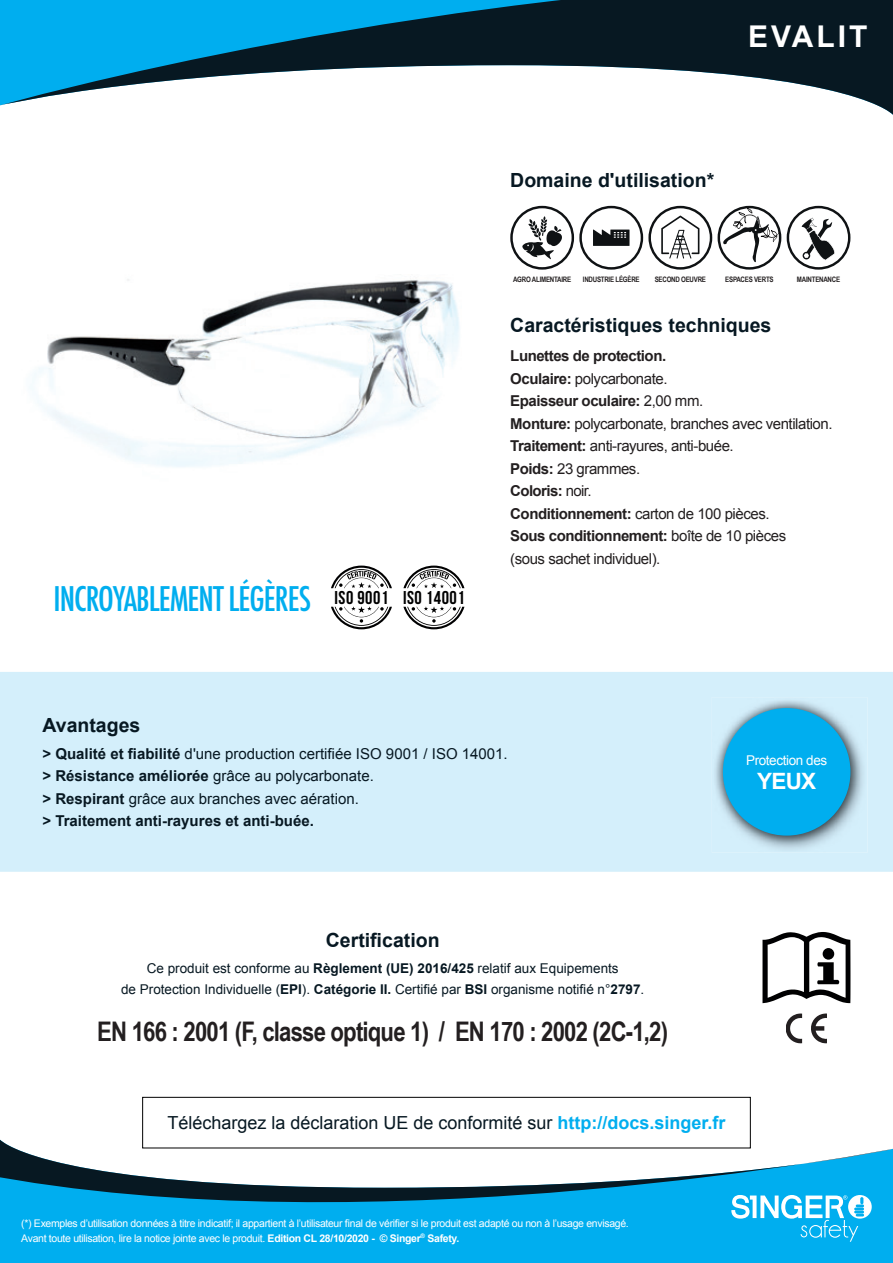
<style>
.page{position:relative;width:893px;height:1263px;background:#fff}
.page>*{position:absolute;margin:0;border:0;box-sizing:border-box;transform-origin:0 0}
.t1{font:500 condensed 33px "Futura";letter-spacing:-.03em;color:#00aeef}
.t2{font:700 30px "Arial";letter-spacing:.1em;color:#fff}
.t3{font:700 27px "Arial Narrow";letter-spacing:-.03em;color:#231f20}
.t4{font:700 22.5px "Arial";color:#fff}
.t5{font:700 19.5px "Arial";color:#071822}
.t6{font:18px "Arial";color:#071822}
.t7{font:15px/22.5px "Arial";letter-spacing:-.03em;color:#231f20}
.t8{font:15px/22.5px "Arial";color:#071822}
.t9{font:13.5px/21px "Arial";color:#071822;text-align:center}
.t10{font:13.5px "Arial";letter-spacing:-.03em;color:#fff}
.t11{font:10.5px/15px "Arial";letter-spacing:-.03em;color:#fff}
.t12{font:700 7.5px "Arial Narrow";letter-spacing:-.03em;color:#231f20}
.s1{font-weight:700}
.s2{font-weight:700;color:#00aeef}
</style>
<div class="page">
<img style="left:29px;top:217px;width:489px;height:250px">
<svg style="left:0;top:0;width:893px;height:115px"></svg>
<div style="left:0;top:672px;width:893px;height:200px;background:#d4effb"></div>
<svg style="left:522px;top:216px;width:40px;height:43px"></svg>
<div style="left:510px;top:206px;width:64px;height:64px;border:2px solid #0f1214;border-radius:50%"></div>
<svg style="left:593px;top:230px;width:36px;height:16px"></svg>
<div style="left:579px;top:206px;width:64px;height:64px;border:2px solid #0f1214;border-radius:50%"></div>
<div style="left:648px;top:206px;width:64px;height:64px;border:2px solid #0f1214;border-radius:50%"></div>
<svg style="left:661px;top:216px;width:38px;height:43px"></svg>
<div style="left:718px;top:206px;width:63px;height:64px;border:2px solid #0f1214;border-radius:50%"></div>
<svg style="left:723px;top:208px;width:56px;height:54px"></svg>
<div style="left:787px;top:206px;width:63px;height:64px;border:2px solid #0f1214;border-radius:50%"></div>
<svg style="left:801px;top:218px;width:34px;height:42px"></svg>
<div style="left:0;top:1250px;width:893px;height:13px;background:#00aeef"></div>
<svg style="left:0;top:1140px;width:893px;height:110px;fill:#00aeef"></svg>
<div style="left:142px;top:1097px;width:608px;height:51px;border:1px solid #000"></div>
<svg style="left:731px;top:1195px;width:141px;height:47px"></svg>
<img style="left:712px;top:697px;width:155px;height:156px">
<img style="left:713px;top:699px;width:147px;height:146px">
<div style="left:723px;top:708px;width:127px;height:128px;background:#00aeef;border-radius:50%"></div>
<svg style="left:762px;top:932px;width:88px;height:71px"></svg>
<div style="left:823px;top:948px;width:11px;height:12px;background:#000001;border-radius:50%"></div>
<svg style="left:811px;top:1013px;width:16px;height:30px"></svg>
<svg style="left:786px;top:1013px;width:16px;height:30px"></svg>
<svg style="left:331px;top:566px;width:61px;height:22px"></svg>
<svg style="left:331px;top:606px;width:61px;height:23px"></svg>
<svg style="left:403px;top:566px;width:61px;height:22px"></svg>
<svg style="left:403px;top:606px;width:61px;height:23px"></svg>
<h2 class="t2" style="left:748px;top:17px;width:121px">EVALIT</h2>
<h3 class="t5" style="left:510px;top:168px;width:206px">Domaine d'utilisation*</h3>
<h1 class="t1" style="left:53px;top:578px;width:413px">INCROYABLEMENT LÉGÈRES <sup>ISO</sup> <sup>9001</sup> <sup>ISO</sup> <sup>14001</sup></h1>
<p class="t12" style="left:513px;top:274px;width:60px">AGRO ALIMENTAIRE</p>
<p class="t12" style="left:583px;top:274px;width:58px">INDUSTRIE LÉGÈRE</p>
<p class="t12" style="left:655px;top:274px;width:53px">SECOND OEUVRE</p>
<p class="t12" style="left:725px;top:274px;width:50px">ESPACES VERTS</p>
<p class="t12" style="left:797px;top:274px;width:45px">MAINTENANCE</p>
<h3 class="t5" style="left:510px;top:312px;width:263px">Caractéristiques techniques</h3>
<p class="t7" style="left:510px;top:345px;width:324px"><span class="s1">Lunettes de protection.<br>Oculaire:</span> polycarbonate.<br><span class="s1">Epaisseur oculaire:</span> 2,00 mm.<br><span class="s1">Monture:</span> polycarbonate, branches avec ventilation.<br><span class="s1">Traitement:</span> anti-rayures, anti-buée.<br><span class="s1">Poids:</span> 23 grammes.<br><span class="s1">Coloris:</span> noir.<br><span class="s1">Conditionnement:</span> carton de 100 pièces.<br><span class="s1">Sous conditionnement:</span> boîte de 10 pièces<br>(sous sachet individuel).</p>
<h3 class="t5" style="left:43px;top:712px;width:99px">Avantages</h3>
<p class="t8" style="left:43px;top:742px;width:467px"><span class="s1">&gt; Qualité et fiabilité</span> d'une production certifiée ISO 9001 / ISO 14001. <span class="s1">&gt; Résistance améliorée</span> grâce au polycarbonate.<br><span class="s1">&gt; Respirant</span> grâce aux branches avec aération.<br><span class="s1">&gt; Traitement anti-rayures et anti-buée.</span></p>
<p class="t10" style="left:746px;top:751px;width:83px">Protection des</p>
<h3 class="t4" style="left:757px;top:766px;width:61px">YEUX</h3>
<h3 class="t5" style="left:326px;top:928px;width:115px">Certification</h3>
<p class="t9" style="left:121px;top:957px;width:525px">Ce produit est conforme au <span class="s1">Règlement (UE) 2016/425</span> relatif aux Equipements<br>de Protection Individuelle (<span class="s1">EPI</span>). <span class="s1">Catégorie II.</span> Certifié par <span class="s1">BSI</span> organisme notifié n°<span class="s1">2797</span>.</p>
<h3 class="t3" style="left:97px;top:1011px;width:572px">EN 166 : 2001 (F, classe optique 1) / EN 170 : 2002 (2C-1,2)</h3>
<p class="t6" style="left:167px;top:1111px;width:560px">Téléchargez la déclaration UE de conformité sur <span class="s2">http://docs.singer.fr</span></p>
<p class="t11" style="left:21px;top:1215px;width:609px">(*) Exemples d’utilisation données à titre indicatif; il appartient à l’utilisateur final de vérifier si le produit est adapté ou non à l’usage envisagé.<br>Avant toute utilisation, lire la notice jointe avec le produit. <span class="s1">Edition CL 28/10/2020 - © Singer</span><sup>®</sup> <span class="s1">Safety.</span></p>
</div>
